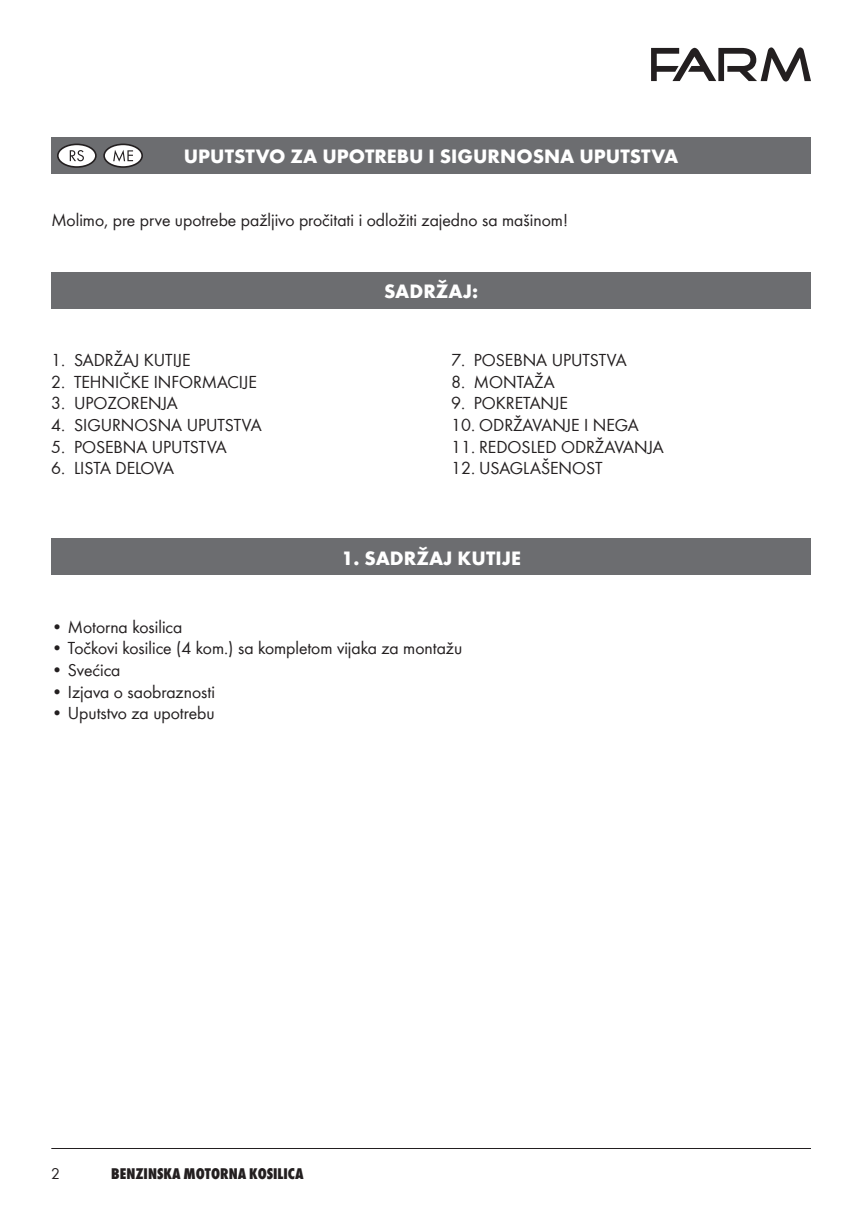
<style>
.page{position:relative;width:851px;height:1214px;background:#fff}
.page>*{position:absolute;margin:0;border:0;box-sizing:border-box;transform-origin:0 0}
.t1{font:700 20px "Wuerth";color:#fff}
.t2{font:18px "Wuerth";color:#231f20}
.t3{font:800 condensed 16px "Wuerth";color:#231f20}
.t4{font:16px "Wuerth";color:#231f20}
</style>
<div class="page">
<hr style="left:51px;top:1147px;width:759px;height:1px;background:#231f20">
<svg style="left:651px;top:47px;width:159px;height:34px"></svg>
<div style="left:51px;top:138px;width:759px;height:36px;background:#6c6d70"></div>
<svg style="left:58px;top:144px;width:38px;height:23px"></svg>
<div style="left:57px;top:143px;width:40px;height:25px;border:2px solid #231f20;border-radius:50%"></div>
<svg style="left:70px;top:150px;width:14px;height:11px"></svg>
<svg style="left:104px;top:144px;width:38px;height:23px"></svg>
<div style="left:103px;top:143px;width:40px;height:25px;border:2px solid #231f20;border-radius:50%"></div>
<svg style="left:113px;top:150px;width:20px;height:12px"></svg>
<div style="left:51px;top:272px;width:759px;height:36px;background:#6c6d70"></div>
<div style="left:51px;top:538px;width:759px;height:36px;background:#6c6d70"></div>
<p class="t1" style="left:184px;top:142px;width:496px">UPUTSTVO ZA UPOTREBU I SIGURNOSNA UPUTSTVA</p>
<p class="t2" style="left:51px;top:207px;width:518px">Molimo, pre prve upotrebe pažljivo pročitati i odložiti zajedno sa mašinom!</p>
<p class="t2" style="left:51px;top:348px;width:141px">1. SADRŽAJ KUTIJE</p>
<p class="t2" style="left:51px;top:369px;width:207px">2. TEHNIČKE INFORMACIJE</p>
<p class="t2" style="left:51px;top:391px;width:128px">3. UPOZORENJA</p>
<p class="t2" style="left:51px;top:412px;width:212px">4. SIGURNOSNA UPUTSTVA</p>
<p class="t2" style="left:51px;top:434px;width:177px">5. POSEBNA UPUTSTVA</p>
<p class="t2" style="left:51px;top:456px;width:124px">6. LISTA DELOVA</p>
<p class="t1" style="left:384px;top:276px;width:96px">SADRŽAJ:</p>
<p class="t2" style="left:451px;top:348px;width:177px">7. POSEBNA UPUTSTVA</p>
<p class="t2" style="left:451px;top:369px;width:105px">8. MONTAŽA</p>
<p class="t2" style="left:451px;top:391px;width:118px">9. POKRETANJE</p>
<p class="t2" style="left:451px;top:412px;width:189px">10. ODRŽAVANJE I NEGA</p>
<p class="t2" style="left:451px;top:434px;width:214px">11. REDOSLED ODRŽAVANJA</p>
<p class="t2" style="left:451px;top:456px;width:153px">12. USAGLAŠENOST</p>
<p class="t1" style="left:341px;top:543px;width:181px">1. SADRŽAJ KUTIJE</p>
<p class="t2" style="left:51px;top:614px;width:133px">• Motorna kosilica</p>
<p class="t2" style="left:51px;top:636px;width:412px">• Točkovi kosilice (4 kom.) sa kompletom vijaka za montažu</p>
<p class="t2" style="left:51px;top:657px;width:71px">• Svećica</p>
<p class="t2" style="left:51px;top:679px;width:165px">• Izjava o saobraznosti</p>
<p class="t2" style="left:51px;top:700px;width:165px">• Uputstvo za upotrebu</p>
<p class="t4" style="left:51px;top:1162px;width:10px">2</p>
<p class="t3" style="left:111px;top:1162px;width:194px">BENZINSKA MOTORNA KOSILICA</p>
</div>
